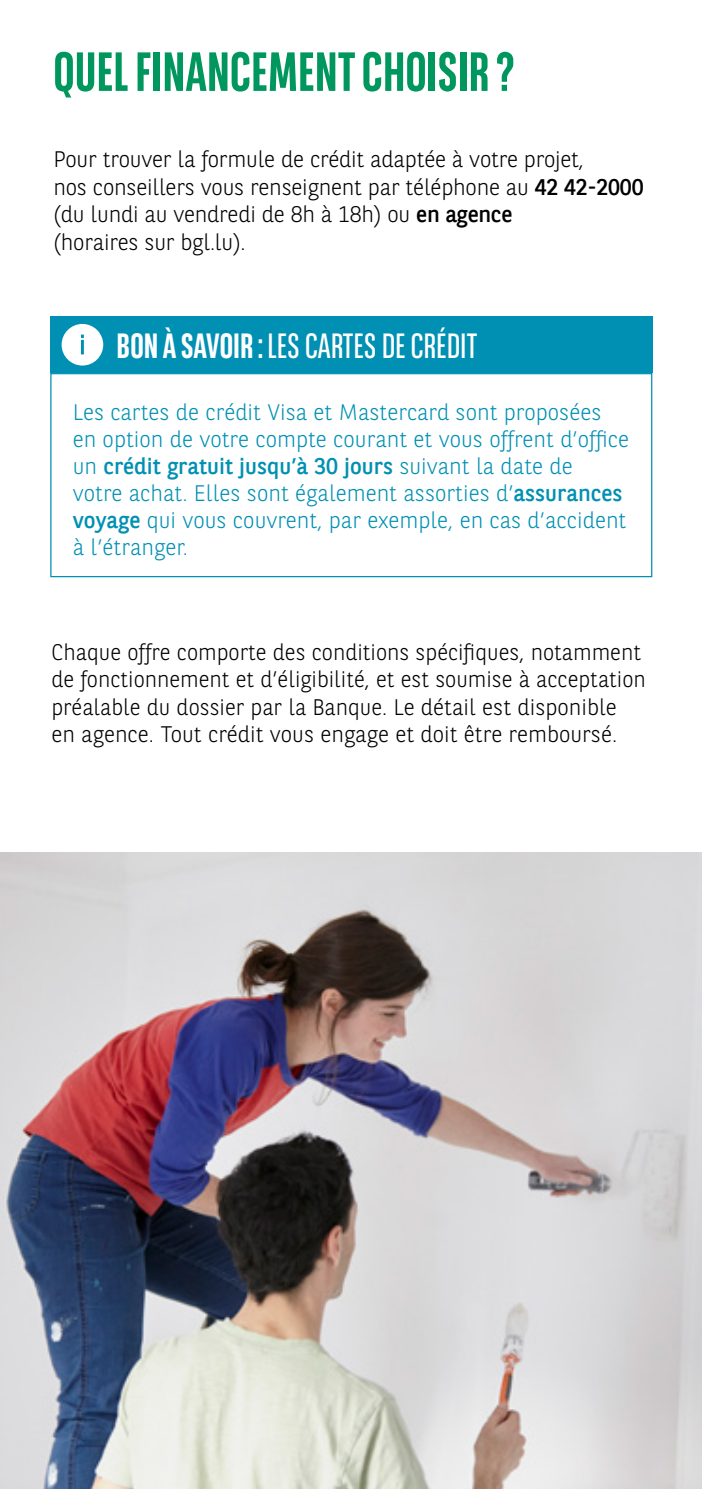
<style>
.page{position:relative;width:702px;height:1489px;background:#fff}
.page>*{position:absolute;margin:0;border:0;box-sizing:border-box;transform-origin:0 0}
.t1{font:700 55px "BNPP Sans Condensed";color:#00975f}
.t2{font:35px "BNPP Sans Condensed";color:#fff}
.t3{font:300 22.5px/27.5px "BNPP Sans";color:#000}
.t4{font:300 22.5px/27px "BNPP Sans";color:#0090b3}
.s1{font-weight:400}
.s2{font-weight:700}
</style>
<div class="page">
<img style="left:0;top:852px;width:702px;height:636px">
<div style="left:50px;top:373px;width:602px;height:204px;border:1px solid #0090b3"></div>
<div style="left:50px;top:316px;width:603px;height:57px;background:#0090b3"></div>
<svg style="left:62px;top:324px;width:41px;height:41px"></svg>
<h1 class="t1" style="left:53px;top:40px;width:462px">QUEL FINANCEMENTCHOISIR ?</h1>
<p class="t3" style="left:53px;top:144px;width:591px">Pour trouver la formule de crédit adaptée à votre projet,<br>nos conseillers vous renseignent par téléphone au <span class="s1">42 42-2000 </span>(du lundi au vendredi de 8h à 18h) ou <span class="s1">en agence<br></span>(horaires sur bgl.lu).</p>
<h2 class="t2" style="left:116px;top:324px;width:362px"><span class="s2">BON À SAVOIR :</span> LES CARTES DE CRÉDIT</h2>
<p class="t4" style="left:73px;top:397px;width:558px">Les cartes de crédit Visa et Mastercard sont proposées en option de votre compte courant et vous offrent d’office un <span class="s1">crédit gratuit jusqu’à 30 jours</span> suivant la date de<br>votre achat. Elles sont également assorties d’<span class="s1">assurances voyage</span> qui vous couvrent, par exemple, en cas d’accident à l’étranger.</p>
<p class="t3" style="left:51px;top:637px;width:596px">Chaque offre comporte des conditions spécifiques, notamment de fonctionnement et d’éligibilité, et est soumise à acceptation préalable du dossier par la Banque. Le détail est disponible en agence. Tout crédit vous engage et doit être remboursé.</p>
</div>
